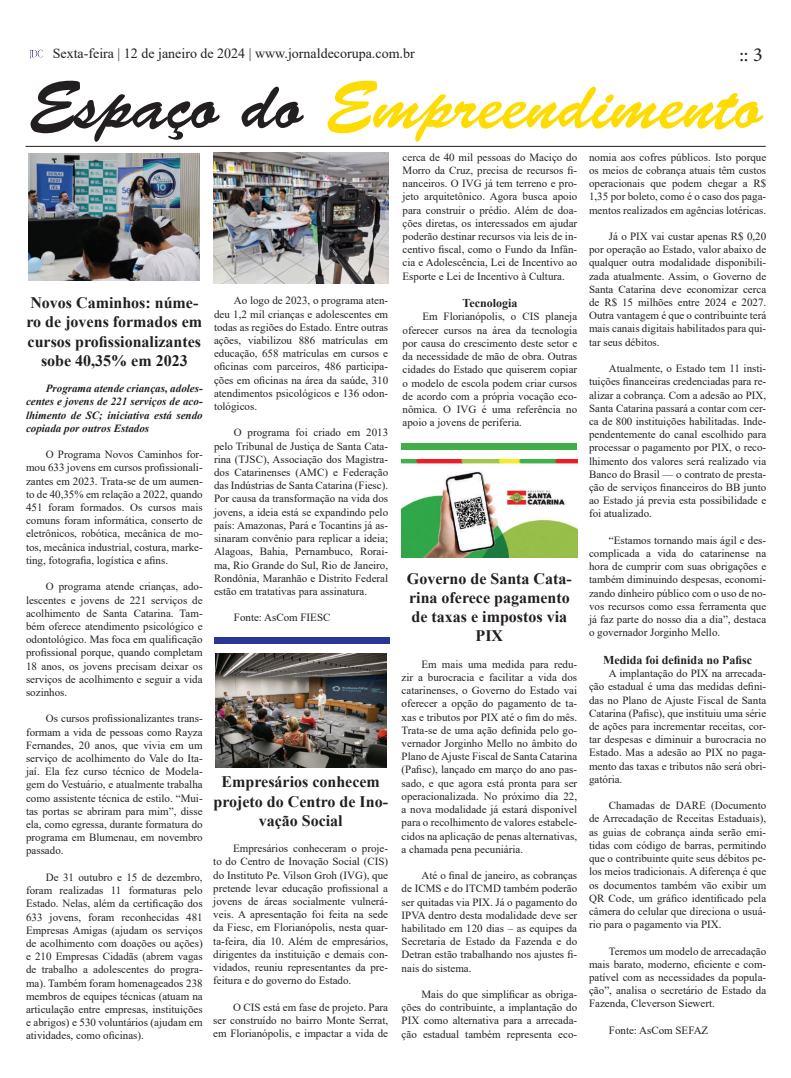
<style>
.page{position:relative;width:791px;height:1078px;background:#fff}
.page>*{position:absolute;margin:0;border:0;box-sizing:border-box;transform-origin:0 0}
.t1{font:68px "Brush Script Std";color:#ffdc01}
.t2{font:20px "Minion Pro";color:#231f20}
.t3{font:700 16px/19.2px "Times New Roman";color:#231f20;text-align:center}
.t4{font:14px "Times New Roman";color:#231f20}
.t5{font:700 12px "Times New Roman";color:#231f20}
.t6{font:11px/13.2px "Times New Roman";color:#231f20;text-align:justify}
.t7{font:italic 700 11px/13.2px "Times New Roman";color:#231f20;text-align:justify}
.s1{color:#231f20}
</style>
<div class="page">
<svg style="left:30px;top:50px;width:13px;height:9px"></svg>
<div style="left:214px;top:636px;width:176px;height:7px;background:#2a3594"></div>
<hr style="left:26px;top:146px;width:740px;height:1px;background:#231f20">
<div style="left:401px;top:443px;width:176px;height:7px;background:#40ae49"></div>
<img style="left:28px;top:153px;width:171px;height:127px">
<img style="left:214px;top:152px;width:174px;height:131px">
<img style="left:216px;top:653px;width:171px;height:114px">
<img style="left:401px;top:459px;width:176px;height:98px">
<p class="t4" style="left:53px;top:43px;width:363px">Sexta-feira | 12 de janeiro de 2024 | www.jornaldecorupa.com.br</p>
<h2 class="t2" style="left:739px;top:42px;width:25px">:: 3</h2>
<h1 class="t1" style="left:29px;top:67px;width:735px"><span class="s1">Espaço do</span> Empreendimento</h1>
<h3 class="t3" style="left:27px;top:292px;width:177px">Novos Caminhos: núme&shy;ro de jovens formados em cursos profissionalizantes sobe 40,35% em 2023</h3>
<p class="t7" style="left:26px;top:381px;width:178px;text-indent:20px">Programa atende crianças, adoles&shy;centes e jovens de 221 serviços de aco&shy;lhimento de SC; iniciativa está sendo copiada por outros Estados</p>
<p class="t6" style="left:26px;top:447px;width:178px;text-indent:20px">O Programa Novos Caminhos for&shy;mou 633 jovens em cursos profissionali&shy;zantes em 2023. Trata-se de um aumen&shy;to de 40,35% em relação a 2022, quando 451 foram formados. Os cursos mais comuns foram informática, conserto de eletrônicos, robótica, mecânica de mo&shy;tos, mecânica industrial, costura, marke&shy;ting, fotografia, logística e afins.</p>
<p class="t6" style="left:26px;top:579px;width:178px;text-indent:20px">O programa atende crianças, ado&shy;lescentes e jovens de 221 serviços de acolhimento de Santa Catarina. Tam&shy;bém oferece atendimento psicológico e odontológico. Mas foca em qualificação profissional porque, quando completam 18 anos, os jovens precisam deixar os serviços de acolhimento e seguir a vida sozinhos.</p>
<p class="t6" style="left:26px;top:711px;width:178px;text-indent:20px">Os cursos profissionalizantes trans&shy;formam a vida de pessoas como Rayza Fernandes, 20 anos, que vivia em um serviço de acolhimento do Vale do Ita&shy;jaí. Ela fez curso técnico de Modela&shy;gem do Vestuário, e atualmente trabalha como assistente técnica de estilo. “Mui&shy;tas portas se abriram para mim”, disse ela, como egressa, durante formatura do programa em Blumenau, em novembro passado.</p>
<p class="t6" style="left:26px;top:870px;width:178px;text-indent:20px">De 31 outubro e 15 de dezembro, foram realizadas 11 formaturas pelo Estado. Nelas, além da certificação dos 633 jovens, foram reconhecidas 481<br>Empresas Amigas (ajudam os serviços de acolhimento com doações ou ações) e 210 Empresas Cidadãs (abrem vagas de trabalho a adolescentes do progra&shy;ma). Também foram homenageados 238 membros de equipes técnicas (atuam na articulação entre empresas, instituições e abrigos) e 530 voluntários (ajudam em atividades, como oficinas).</p>
<p class="t6" style="left:214px;top:293px;width:176px;text-indent:20px">Ao logo de 2023, o programa aten&shy;deu 1,2 mil crianças e adolescentes em todas as regiões do Estado. Entre outras ações, viabilizou 886 matrículas em educação, 658 matrículas em cursos e oficinas com parceiros, 486 participa&shy;ções em oficinas na área da saúde, 310 atendimentos psicológicos e 136 odon&shy;tológicos.</p>
<p class="t6" style="left:214px;top:425px;width:176px;text-indent:20px">O programa foi criado em 2013 pelo Tribunal de Justiça de Santa Cata&shy;rina (TJSC), Associação dos Magistra&shy;dos Catarinenses (AMC) e Federação das Indústrias de Santa Catarina (Fiesc).<br>Por causa da transformação na vida dos jovens, a ideia está se expandindo pelo país: Amazonas, Pará e Tocantins já as&shy;sinaram convênio para replicar a ideia; Alagoas, Bahia, Pernambuco, Rorai&shy;ma, Rio Grande do Sul, Rio de Janeiro, Rondônia, Maranhão e Distrito Federal estão em tratativas para assinatura.</p>
<p class="t6" style="left:234px;top:610px;width:98px">Fonte: AsCom FIESC</p>
<h3 class="t3" style="left:213px;top:771px;width:176px">Empresários conhecem projeto do Centro de Ino&shy;vação Social</h3>
<p class="t6" style="left:213px;top:841px;width:176px;text-indent:20px">Empresários conheceram o proje&shy;to do Centro de Inovação Social (CIS) do Instituto Pe. Vilson Groh (IVG), que pretende levar educação profissional a jovens de áreas socialmente vulnerá&shy;veis. A apresentação foi feita na sede da Fiesc, em Florianópolis, nesta quar&shy;ta-feira, dia 10. Além de empresários, dirigentes da instituição e demais con&shy;vidados, reuniu representantes da pre&shy;feitura e do governo do Estado.</p>
<p class="t6" style="left:213px;top:999px;width:176px;text-indent:20px">O CIS está em fase de projeto. Para ser construído no bairro Monte Serrat, em Florianópolis, e impactar a vida de</p>
<p class="t6" style="left:403px;top:150px;width:176px">cerca de 40 mil pessoas do Maciço do Morro da Cruz, precisa de recursos fi&shy;nanceiros. O IVG já tem terreno e pro&shy;jeto arquitetônico. Agora busca apoio para construir o prédio. Além de doa&shy;ções diretas, os interessados em ajudar poderão destinar recursos via leis de in&shy;centivo fiscal, como o Fundo da Infân&shy;cia e Adolescência, Lei de Incentivo ao Esporte e Lei de Incentivo à Cultura.</p>
<p class="t5" style="left:462px;top:294px;width:56px">Tecnologia</p>
<p class="t6" style="left:403px;top:310px;width:176px;text-indent:20px">Em Florianópolis, o CIS planeja oferecer cursos na área da tecnologia por causa do crescimento deste setor e da necessidade de mão de obra. Outras cidades do Estado que quiserem copiar o modelo de escola podem criar cursos de acordo com a própria vocação eco&shy;nômica. O IVG é uma referência no apoio a jovens de periferia.</p>
<h3 class="t3" style="left:407px;top:568px;width:166px">Governo de Santa Cata&shy;rina oferece pagamento de taxas e impostos via<br>PIX</h3>
<p class="t6" style="left:402px;top:657px;width:177px;text-indent:20px">Em mais uma medida para redu&shy;zir a burocracia e facilitar a vida dos catarinenses, o Governo do Estado vai oferecer a opção do pagamento de ta&shy;xas e tributos por PIX até o fim do mês.<br>Trata-se de uma ação definida pelo go&shy;vernador Jorginho Mello no âmbito do Plano de Ajuste Fiscal de Santa Catarina (Pafisc), lançado em março do ano pas&shy;sado, e que agora está pronta para ser operacionalizada. No próximo dia 22, a nova modalidade já estará disponível para o recolhimento de valores estabele&shy;cidos na aplicação de penas alternativas, a chamada pena pecuniária.</p>
<p class="t6" style="left:402px;top:868px;width:177px;text-indent:20px">Até o final de janeiro, as cobranças de ICMS e do ITCMD também poderão ser quitadas via PIX. Já o pagamento do IPVA dentro desta modalidade deve ser habilitado em 120 dias – as equipes da Secretaria de Estado da Fazenda e do Detran estão trabalhando nos ajustes fi&shy;nais do sistema.</p>
<p class="t6" style="left:402px;top:987px;width:177px;text-indent:20px">Mais do que simplificar as obriga&shy;ções do contribuinte, a implantação do PIX como alternativa para a arrecada&shy;ção estadual também representa eco-</p>
<p class="t6" style="left:589px;top:150px;width:179px">nomia aos cofres públicos. Isto porque os meios de cobrança atuais têm custos operacionais que podem chegar a R$ 1,35 por boleto, como é o caso dos paga&shy;mentos realizados em agências lotéricas.</p>
<p class="t6" style="left:589px;top:229px;width:179px;text-indent:20px">Já o PIX vai custar apenas R$ 0,20 por operação ao Estado, valor abaixo de qualquer outra modalidade disponibili&shy;zada atualmente. Assim, o Governo de Santa Catarina deve economizar cerca de R$ 15 milhões entre 2024 e 2027.<br>Outra vantagem é que o contribuinte terá mais canais digitais habilitados para qui&shy;tar seus débitos.</p>
<p class="t6" style="left:589px;top:361px;width:179px;text-indent:20px">Atualmente, o Estado tem 11 insti&shy;tuições financeiras credenciadas para re&shy;alizar a cobrança. Com a adesão ao PIX, Santa Catarina passará a contar com cer&shy;ca de 800 instituições habilitadas. Inde&shy;pendentemente do canal escolhido para processar o pagamento por PIX, o reco&shy;lhimento dos valores será realizado via Banco do Brasil — o contrato de presta&shy;ção de serviços financeiros do BB junto ao Estado já previa esta possibilidade e foi atualizado.</p>
<p class="t6" style="left:589px;top:533px;width:179px;text-indent:20px">“Estamos tornando mais ágil e des&shy;complicada a vida do catarinense na hora de cumprir com suas obrigações e também diminuindo despesas, economi&shy;zando dinheiro público com o uso de no&shy;vos recursos como essa ferramenta que já faz parte do nosso dia a dia”, destaca o governador Jorginho Mello.</p>
<p class="t5" style="left:603px;top:651px;width:150px">Medida foi definida no Pafisc</p>
<p class="t6" style="left:589px;top:666px;width:179px;text-indent:20px">A implantação do PIX na arrecada&shy;ção estadual é uma das medidas defini&shy;das no Plano de Ajuste Fiscal de Santa Catarina (Pafisc), que instituiu uma série de ações para incrementar receitas, cor&shy;tar despesas e diminuir a burocracia no Estado. Mas a adesão ao PIX no paga&shy;mento das taxas e tributos não será obri&shy;gatória.</p>
<p class="t6" style="left:589px;top:798px;width:179px;text-indent:20px">Chamadas de DARE (Documento de Arrecadação de Receitas Estaduais), as guias de cobrança ainda serão emi&shy;tidas com código de barras, permitindo que o contribuinte quite seus débitos pe&shy;los meios tradicionais. A diferença é que os documentos também vão exibir um QR Code, um gráfico identificado pela câmera do celular que direciona o usuá&shy;rio para o pagamento via PIX.</p>
<p class="t6" style="left:589px;top:943px;width:179px;text-indent:20px">Teremos um modelo de arrecadação mais barato, moderno, eficiente e com&shy;patível com as necessidades da popula&shy;ção”, analisa o secretário de Estado da Fazenda, Cleverson Siewert.</p>
<p class="t6" style="left:609px;top:1022px;width:101px">Fonte: AsCom SEFAZ</p>
</div>
